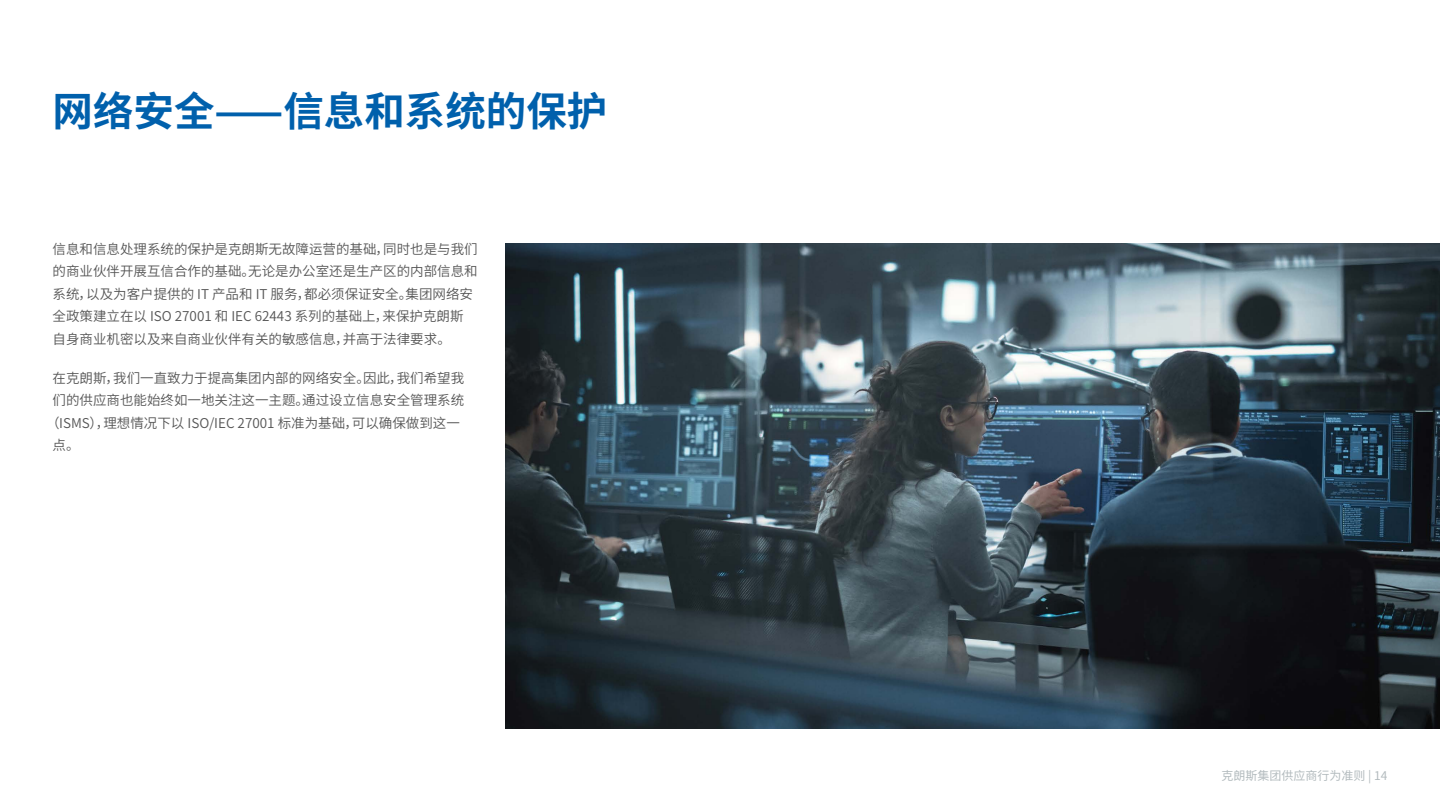
<style>
.page{position:relative;width:1440px;height:810px;background:#fff}
.page>*{position:absolute;margin:0;border:0;box-sizing:border-box;transform-origin:0 0}
.t1{font:700 40.5px "Noto Sans CJ Ksc";color:#0060ac}
.t2{font:600 13.5px/22.5px "Noto Sans CJ Ksc";color:#555}
.t3{font:12px "Noto Sans CJ Ksc";color:#b3bbbe}
</style>
<div class="page">
<img style="left:506px;top:243px;width:934px;height:486px">
<h1 class="t1" style="left:52px;top:88px;width:556px">网络安全——信息和系统的保护</h1>
<p class="t2" style="left:52px;top:238px;width:427px">信息和信息处理系统的保护是克朗斯无故障运营的基础，同时也是与我们的商业伙伴开展互信合作的基础。无论是办公室还是生产区的内部信息和系统，以及为客户提供的 IT 产品和 IT 服务，都必须保证安全。集团网络安全政策建立在以 ISO 27001 和 IEC 62443 系列的基础上，来保护克朗斯自身商业机密以及来自商业伙伴有关的敏感信息，并高于法律要求。</p>
<p class="t2" style="left:52px;top:367px;width:413px">在克朗斯，我们一直致力于提高集团内部的网络安全。因此，我们希望我</p>
<p class="t2" style="left:52px;top:389px;width:413px">们的供应商也能始终如一地关注这一主题。通过设立信息安全管理系统</p>
<p class="t2" style="left:46px;top:412px;width:415px">（ISMS），理想情况下以 ISO/IEC 27001 标准为基础，可以确保做到这一</p>
<p class="t2" style="left:52px;top:434px;width:29px">点。</p>
<p class="t3" style="left:1221px;top:769px;width:168px">克朗斯集团供应商行为准则 | 14</p>
</div>
